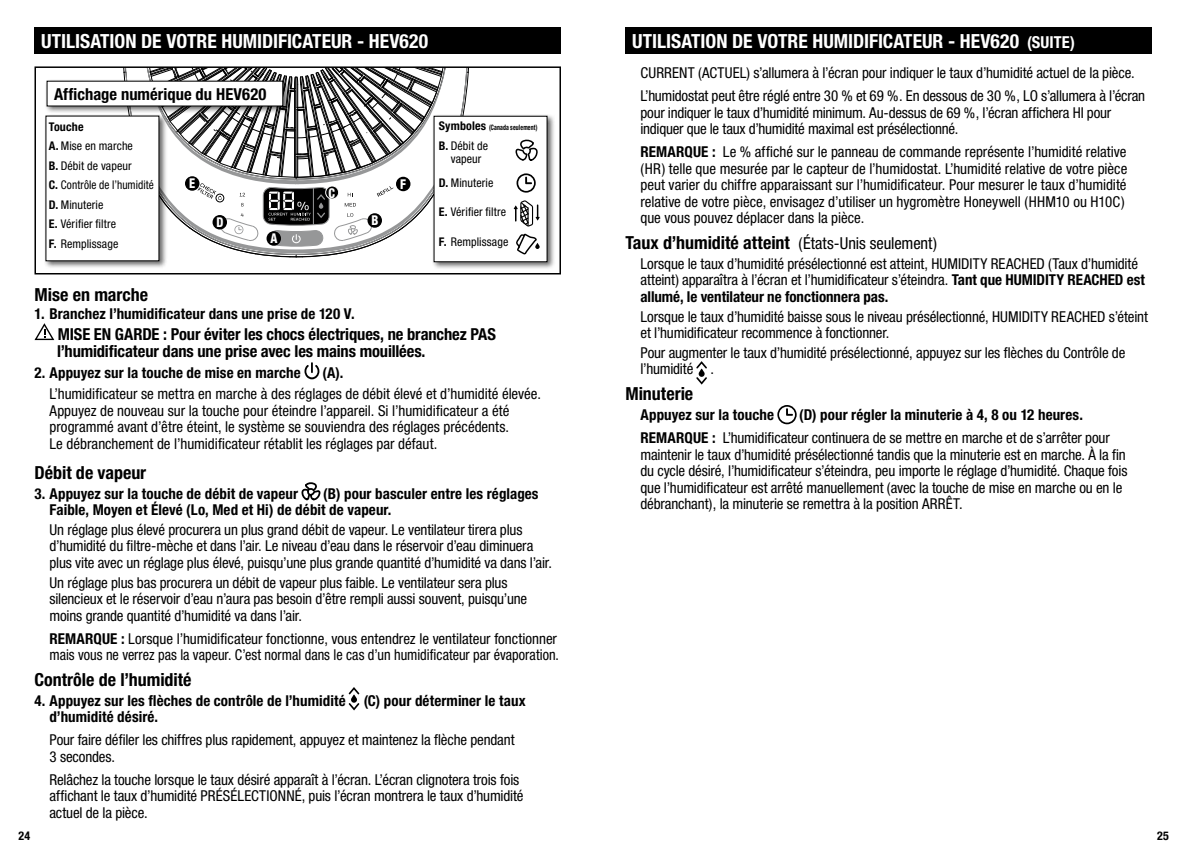
<style>
.page{position:relative;width:1188px;height:864px;background:#fff}
.page>*{position:absolute;margin:0;border:0;box-sizing:border-box;transform-origin:0 0}
.t1{font:700 condensed 19.5px "Helvetica Neue LT";color:#fff}
.t2{font:700 condensed 18px "Helvetica Neue LT";color:#000}
.t3{font:700 condensed 16.5px/16.5px "Helvetica Neue LT";letter-spacing:-.005em;color:#000}
.t4{font:condensed 15px/16.5px "Helvetica Neue";letter-spacing:-.005em;color:#000}
.t5{font:700 condensed 15px/16.5px "Helvetica Neue LT";letter-spacing:.005em;color:#000}
.t6{font:800 condensed 13.5px "Helvetica Neue LT";color:#fff;scale:.9 1}
.t7{font:condensed 12px/19.5px "Helvetica Neue";letter-spacing:.005em;color:#000}
.t8{font:700 condensed 12px "Helvetica Neue LT";letter-spacing:.015em;color:#000}
.t9{font:700 condensed 7.5px "Helvetica Neue LT";letter-spacing:.025em;color:#000;scale:.78 1}
.s1{font-size:16.5px}
.s2{font-family:"Helvetica Neue LT";font-weight:700}
.s3{font-size:12px}
.s4{font-family:"Helvetica Neue";font-weight:400;font-size:16.5px}
.s5{font-weight:700}
</style>
<div class="page">
<div style="left:626px;top:27px;width:526px;height:27px;background:#000"></div>
<svg style="left:777px;top:405px;width:20px;height:19px"></svg>
<svg style="left:696px;top:361px;width:11px;height:24px"></svg>
<div style="left:34px;top:27px;width:527px;height:27px;background:#000"></div>
<svg style="left:34px;top:323px;width:20px;height:17px"></svg>
<svg style="left:123px;top:69px;width:346px;height:189px"></svg>
<div style="left:34px;top:66px;width:527px;height:208px;border:2px solid #000"></div>
<div style="left:44px;top:114px;width:123px;height:155px;background:#000;opacity:.6"></div>
<div style="left:46px;top:116px;width:113px;height:145px;background:#fff"></div>
<div style="left:432px;top:114px;width:124px;height:156px;background:#000;opacity:.6"></div>
<div style="left:434px;top:116px;width:113px;height:146px;background:#fff"></div>
<div style="left:267px;top:232px;width:13px;height:13px;background:#000;border-radius:50%"></div>
<div style="left:267px;top:231px;width:14px;height:15px;border:2px solid #000;border-radius:50%"></div>
<div style="left:368px;top:214px;width:13px;height:13px;background:#000;border-radius:50%"></div>
<div style="left:368px;top:213px;width:14px;height:15px;border:2px solid #000;border-radius:50%"></div>
<div style="left:326px;top:186px;width:13px;height:13px;background:#000;border-radius:50%"></div>
<div style="left:325px;top:186px;width:14px;height:13px;border:1px solid #fff;border-radius:50%"></div>
<div style="left:213px;top:216px;width:13px;height:13px;background:#000;border-radius:50%"></div>
<div style="left:213px;top:215px;width:14px;height:15px;border:2px solid #000;border-radius:50%"></div>
<div style="left:186px;top:177px;width:13px;height:13px;background:#000;border-radius:50%"></div>
<div style="left:185px;top:176px;width:14px;height:15px;border:2px solid #000;border-radius:50%"></div>
<div style="left:397px;top:177px;width:13px;height:13px;background:#000;border-radius:50%"></div>
<div style="left:396px;top:177px;width:14px;height:14px;border:2px solid #000;border-radius:50%"></div>
<svg style="left:514px;top:200px;width:26px;height:27px"></svg>
<svg style="left:517px;top:173px;width:19px;height:20px"></svg>
<svg style="left:516px;top:114px;width:23px;height:47px"></svg>
<svg style="left:301px;top:482px;width:20px;height:19px"></svg>
<svg style="left:349px;top:687px;width:10px;height:23px"></svg>
<div style="left:45px;top:79px;width:246px;height:35px;background:#000;opacity:.6"></div>
<div style="left:47px;top:81px;width:236px;height:25px;background:#fff"></div>
<svg style="left:516px;top:233px;width:24px;height:21px"></svg>
<svg style="left:304px;top:362px;width:15px;height:17px"></svg>
<h1 class="t1" style="left:41px;top:29px;width:388px">UTILISATION DE VOTRE HUMIDIFICATEUR - HEV620</h1>
<h1 class="t1" style="left:632px;top:29px;width:444px">UTILISATION DE VOTRE HUMIDIFICATEUR - HEV620 <span class="s1">(SUITE)</span></h1>
<p class="t3" style="left:54px;top:86px;width:214px">Affichage numérique du HEV620</p>
<p class="t8" style="left:49px;top:119px;width:36px">Touche</p>
<p class="t7" style="left:49px;top:136px;width:107px"><span class="s2">A.</span> Mise en marche<br><span class="s2">B.</span> Débit de vapeur<br><span class="s2">C.</span> Contrôle de l’humidité<br><span class="s2">D.</span> Minuterie<br><span class="s2">E.</span> Vérifier filtre<br><span class="s2">F.</span> Remplissage</p>
<p class="t6" style="left:189px;top:175px;width:8px">E</p>
<p class="t6" style="left:400px;top:176px;width:8px">F</p>
<p class="t6" style="left:328px;top:185px;width:9px">C</p>
<p class="t6" style="left:217px;top:214px;width:9px">D</p>
<p class="t6" style="left:372px;top:212px;width:9px">B</p>
<p class="t9" style="left:439px;top:123px;width:128px"><span class="s3">Symboles</span> (Canada seulement)</p>
<p class="t7" style="left:439px;top:138px;width:51px;line-height:13.5px;text-align:center"><span class="s2">B.</span> Débit de vapeur</p>
<p class="t7" style="left:439px;top:173px;width:56px"><span class="s2">D.</span> Minuterie</p>
<p class="t7" style="left:439px;top:201px;width:69px"><span class="s2">E.</span> Vérifier filtre</p>
<p class="t6" style="left:271px;top:230px;width:9px">A</p>
<p class="t7" style="left:439px;top:231px;width:71px"><span class="s2">F.</span> Remplissage</p>
<p class="t2" style="left:34px;top:284px;width:115px">Mise en marche</p>
<p class="t5" style="left:34px;top:305px;width:322px">1. Branchez l’humidificateur dans une prise de 120 V.</p>
<p class="t3" style="left:57px;top:326px;width:440px">MISE EN GARDE : Pour éviter les chocs électriques, ne branchez PAS l’humidificateur dans une prise avec les mains mouillées.</p>
<p class="t5" style="left:34px;top:364px;width:268px">2. Appuyez sur la touche de mise en marche</p>
<p class="t5" style="left:322px;top:364px;width:22px">(A).</p>
<p class="t4" style="left:50px;top:385px;width:493px">L’humidificateur se mettra en marche à des réglages de débit élevé et d’humidité élevée.<br>Appuyez de nouveau sur la touche pour éteindre l’appareil. Si l’humidificateur a été programmé avant d’être éteint, le système se souviendra des réglages précédents.<br>Le débranchement de l’humidificateur rétablit les réglages par défaut.</p>
<p class="t2" style="left:34px;top:462px;width:113px">Débit de vapeur</p>
<p class="t5" style="left:34px;top:485px;width:265px">3. Appuyez sur la touche de débit de vapeur</p>
<p class="t5" style="left:50px;top:485px;width:491px;text-indent:274px">(B) pour basculer entre les réglages<br>Faible, Moyen et Élevé (Lo, Med et Hi) de débit de vapeur.</p>
<p class="t4" style="left:50px;top:521px;width:504px">Un réglage plus élevé procurera un plus grand débit de vapeur. Le ventilateur tirera plus d’humidité du filtre-mèche et dans l’air. Le niveau d’eau dans le réservoir d’eau diminuera plus vite avec un réglage plus élevé, puisqu’une plus grande quantité d’humidité va dans l’air.</p>
<p class="t4" style="left:50px;top:574px;width:479px">Un réglage plus bas procurera un débit de vapeur plus faible. Le ventilateur sera plus silencieux et le réservoir d’eau n’aura pas besoin d’être rempli aussi souvent, puisqu’une moins grande quantité d’humidité va dans l’air.</p>
<p class="t4" style="left:50px;top:630px;width:511px"><span class="s2">REMARQUE :</span> Lorsque l’humidificateur fonctionne, vous entendrez le ventilateur fonctionner mais vous ne verrez pas la vapeur. C’est normal dans le cas d’un humidificateur par évaporation.</p>
<p class="t2" style="left:34px;top:669px;width:159px">Contrôle de l’humidité</p>
<p class="t5" style="left:50px;top:692px;width:478px;text-indent:-15px">4. Appuyez sur les flèches de contrôle de l’humidité (C) pour déterminer le taux d’humidité désiré.</p>
<p class="t4" style="left:50px;top:732px;width:467px">Pour faire défiler les chiffres plus rapidement, appuyez et maintenez la flèche pendant<br>3 secondes.</p>
<p class="t4" style="left:50px;top:771px;width:476px">Relâchez la touche lorsque le taux désiré apparaît à l’écran. L’écran clignotera trois fois affichant le taux d’humidité PRÉSÉLECTIONNÉ, puis l’écran montrera le taux d’humidité actuel de la pièce.</p>
<p class="t4" style="left:640px;top:61px;width:506px;line-height:23px">CURRENT (ACTUEL) s’allumera à l’écran pour indiquer le taux d’humidité actuel de la pièce.<br>L’humidostat peut être réglé entre 30 % et 69 %. En dessous de 30 %, LO s’allumera à l’écran</p>
<p class="t4" style="left:640px;top:104px;width:472px">pour indiquer le taux d’humidité minimum. Au-dessus de 69 %, l’écran affichera HI pour indiquer que le taux d’humidité maximal est présélectionné.</p>
<p class="t4" style="left:640px;top:144px;width:488px"><span class="s2">REMARQUE :</span> Le % affiché sur le panneau de commande représente l’humidité relative (HR) telle que mesurée par le capteur de l’humidostat. L’humidité relative de votre pièce peut varier du chiffre apparaissant sur l’humidificateur. Pour mesurer le taux d’humidité relative de votre pièce, envisagez d’utiliser un hygromètre Honeywell (HHM10 ou H10C) que vous pouvez déplacer dans la pièce.</p>
<p class="t2" style="left:626px;top:232px;width:313px">Taux d’humidité atteint <span class="s4">(États-Unis seulement)</span></p>
<p class="t4" style="left:640px;top:255px;width:506px">Lorsque le taux d’humidité présélectionné est atteint, HUMIDITY REACHED (Taux d’humidité atteint) apparaîtra à l’écran et l’humidificateur s’éteindra. <span class="s5">Tant que HUMIDITY REACHED est allumé, le ventilateur ne fonctionnera pas.</span></p>
<p class="t4" style="left:640px;top:308px;width:509px">Lorsque le taux d’humidité baisse sous le niveau présélectionné, HUMIDITY REACHED s’éteint et l’humidificateur recommence à fonctionner.</p>
<p class="t4" style="left:640px;top:344px;width:486px">Pour augmenter le taux d’humidité présélectionné, appuyez sur les flèches du Contrôle de l’humidité .</p>
<p class="t2" style="left:626px;top:383px;width:69px">Minuterie</p>
<p class="t5" style="left:640px;top:406px;width:135px">Appuyez sur la touche</p>
<p class="t5" style="left:799px;top:406px;width:285px">(D) pour régler la minuterie à 4, 8 ou 12 heures.</p>
<p class="t4" style="left:640px;top:429px;width:488px"><span class="s2">REMARQUE :</span> L’humidificateur continuera de se mettre en marche et de s’arrêter pour maintenir le taux d’humidité présélectionné tandis que la minuterie est en marche. À la fin du cycle désiré, l’humidificateur s’éteindra, peu importe le réglage d’humidité. Chaque fois que l’humidificateur est arrêté manuellement (avec la touche de mise en marche ou en le débranchant), la minuterie se remettra à la position ARRÊT.</p>
<p class="t8" style="left:19px;top:828px;width:13px">24</p>
<p class="t8" style="left:1157px;top:828px;width:13px">25</p>
</div>
